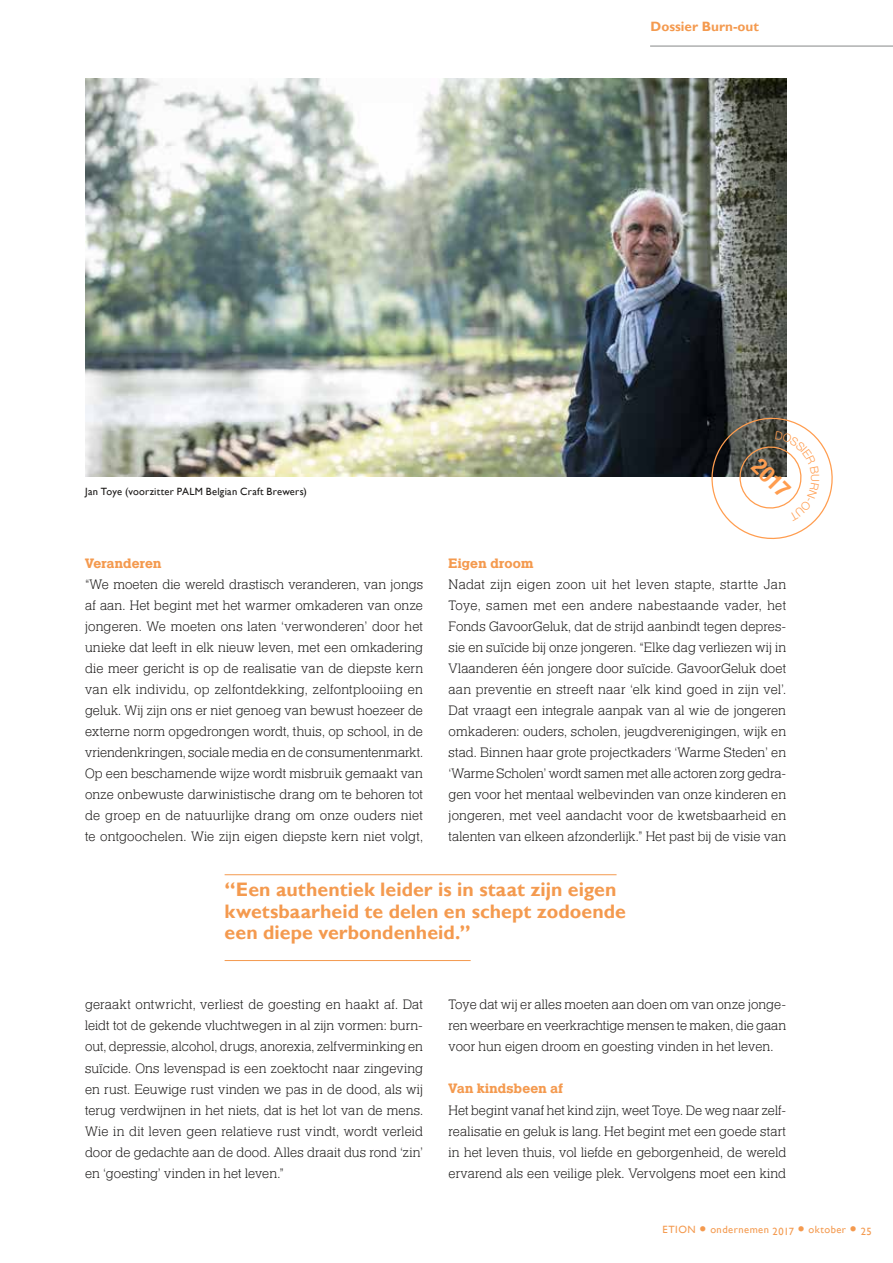
<style>
.page{position:relative;width:893px;height:1263px;background:#fff}
.page>*{position:absolute;margin:0;border:0;box-sizing:border-box;transform-origin:0 0}
.t1{font:700 condensed 22.65px "Helvetica Neue LT Pro";color:#ff9d4f}
.t2{font:700 19.5px/21.3px "Gill Sans";letter-spacing:.005em;color:#f49a4f}
.t3{font:300 14.25px/21px "Helserif";letter-spacing:.005em;color:#1a1817;text-align:justify}
.t4{font:700 14.25px "Helserif";letter-spacing:.01em;color:#f49a4f}
.t5{font:700 13.5px "Gill Sans";color:#f49a4f}
.t6{font:300 11.4px "Helvetica Neue LT Pro";color:#ff9d4f}
.t7{font:10.5px "Gill Sans";letter-spacing:.025em;color:#1a1817}
.t8{font:10.5px "Gill Sans";letter-spacing:.05em;color:#f49a4f}
.s1{font-size:21px}
</style>
<div class="page">
<hr style="left:650px;top:46px;width:243px;height:1px;background:#878989">
<img style="left:85px;top:79px;width:702px;height:397px">
<hr style="left:225px;top:874px;width:392px;height:1px;background:#f49a4f">
<hr style="left:225px;top:960px;width:246px;height:1px;background:#f49a4f">
<svg style="left:706px;top:412px;width:127px;height:128px"></svg>
<p class="t5" style="left:651px;top:18px;width:110px">Dossier Burn-out</p>
<p class="t7" style="left:85px;top:485px;width:223px">Jan Toye (voorzitter PALM Belgian Craft Brewers)</p>
<h1 class="t1" style="left:765px;top:453px;width:45px;rotate:45deg">2017</h1>
<p class="t6" style="left:822px;top:474px;width:9px;rotate:90deg">U</p>
<p class="t4" style="left:85px;top:555px;width:78px">Veranderen</p>
<p class="t3" style="left:85px;top:575px;width:340px">“We moeten die wereld drastisch veranderen, van jongs af aan. Het begint met het warmer omkaderen van onze jongeren. We moeten ons laten ‘verwonderen’ door het unieke dat leeft in elk nieuw leven, met een omkadering die meer gericht is op de realisatie van de diepste kern van elk individu, op zelfontdekking, zelfontplooiing en geluk. Wij zijn ons er niet genoeg van bewust hoezeer de externe norm opgedrongen wordt, thuis, op school, in de vriendenkringen, sociale media en de consumentenmarkt.<br>Op een beschamende wijze wordt misbruik gemaakt van onze onbewuste darwinistische drang om te behoren tot de groep en de natuurlijke drang om onze ouders niet te ontgoochelen. Wie zijn eigen diepste kern niet volgt,</p>
<p class="t4" style="left:449px;top:555px;width:86px">Eigen droom</p>
<p class="t3" style="left:449px;top:575px;width:339px">Nadat zijn eigen zoon uit het leven stapte, startte Jan Toye, samen met een andere nabestaande vader, het Fonds GavoorGeluk, dat de strijd aanbindt tegen depres&shy;sie en suïcide bij onze jongeren. “Elke dag verliezen wij in Vlaanderen één jongere door suïcide. GavoorGeluk doet aan preventie en streeft naar ‘elk kind goed in zijn vel’.<br>Dat vraagt een integrale aanpak van al wie de jongeren omkaderen: ouders, scholen, jeugdverenigingen, wijk en stad. Binnen haar grote projectkaders ‘Warme Steden’ en ‘Warme Scholen’ wordt samen met alle actoren zorg gedra&shy;gen voor het mentaal welbevinden van onze kinderen en jongeren, met veel aandacht voor de kwetsbaarheid en talenten van elkeen afzonderlijk.” Het past bij de visie van</p>
<h2 class="t2" style="left:225px;top:880px;width:403px">“Een authentiek leider is in staat zijn eigen kwetsbaarheid te delen en schept zodoende een diepe verbondenheid.”</h2>
<p class="t3" style="left:85px;top:995px;width:340px">geraakt ontwricht, verliest de goesting en haakt af. Dat leidt tot de gekende vluchtwegen in al zijn vormen: burn&shy;out, depressie, alcohol, drugs, anorexia, zelfverminking en suïcide. Ons levenspad is een zoektocht naar zingeving en rust. Eeuwige rust vinden we pas in de dood, als wij terug verdwijnen in het niets, dat is het lot van de mens.<br>Wie in dit leven geen relatieve rust vindt, wordt verleid door de gedachte aan de dood. Alles draait dus rond ‘zin’ en ‘goesting’ vinden in het leven.”</p>
<p class="t3" style="left:449px;top:995px;width:339px">Toye dat wij er alles moeten aan doen om van onze jonge&shy;ren weerbare en veerkrachtige mensen te maken, die gaan voor hun eigen droom en goesting vinden in het leven.</p>
<p class="t4" style="left:449px;top:1080px;width:116px">Van kindsbeen af</p>
<p class="t3" style="left:449px;top:1100px;width:339px">Het begint vanaf het kind zijn, weet Toye. De weg naar zelf&shy;realisatie en geluk is lang. Het begint met een goede start in het leven thuis, vol liefde en geborgenheid, de wereld ervarend als een veilige plek. Vervolgens moet een kind</p>
<p class="t8" style="left:662px;top:1223px;width:211px">ETION <span class="s1">•</span> ondernemen 2017 <span class="s1">•</span> oktober <span class="s1">•</span> 25</p>
</div>
